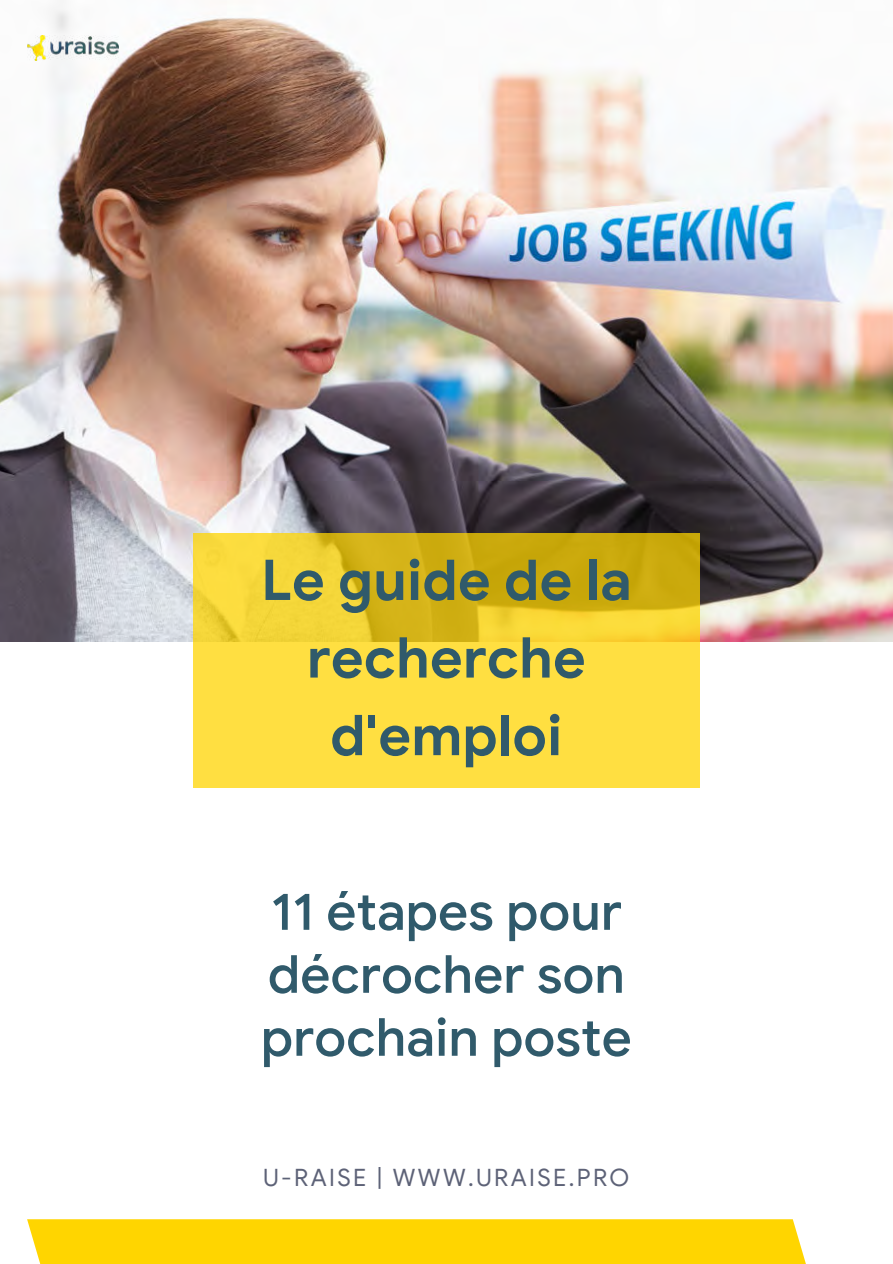
<style>
.page{position:relative;width:893px;height:1264px;background:#fff}
.page>*{position:absolute;margin:0;border:0;box-sizing:border-box;transform-origin:0 0}
.t1{font:700 56.25px/77.6px "Google Sans";color:#305a6b;text-align:center}
.t2{font:500 52.5px/63px "Google Sans";color:#305a6b}
.t3{font:24px "Google Sans";letter-spacing:.1em;color:#5d6277}
</style>
<div class="page">
<img style="left:0;top:9px;width:892px;height:632px">
<div style="left:27px;top:1219px;width:793px;height:43px;background:#ffd500"></div>
<svg style="left:193px;top:533px;width:506px;height:254px;background:#f1d133"></svg>
<img style="left:27px;top:35px;width:91px;height:25px">
<p class="t1" style="left:261px;top:542px;width:372px">Le guide de la recherche d'emploi</p>
<p class="t2" style="left:261px;top:880px;width:372px">11 étapes pour décrocher son prochain poste</p>
<p class="t3" style="left:263px;top:1162px;width:367px">U-RAISE | WWW.URAISE.PRO</p>
</div>
